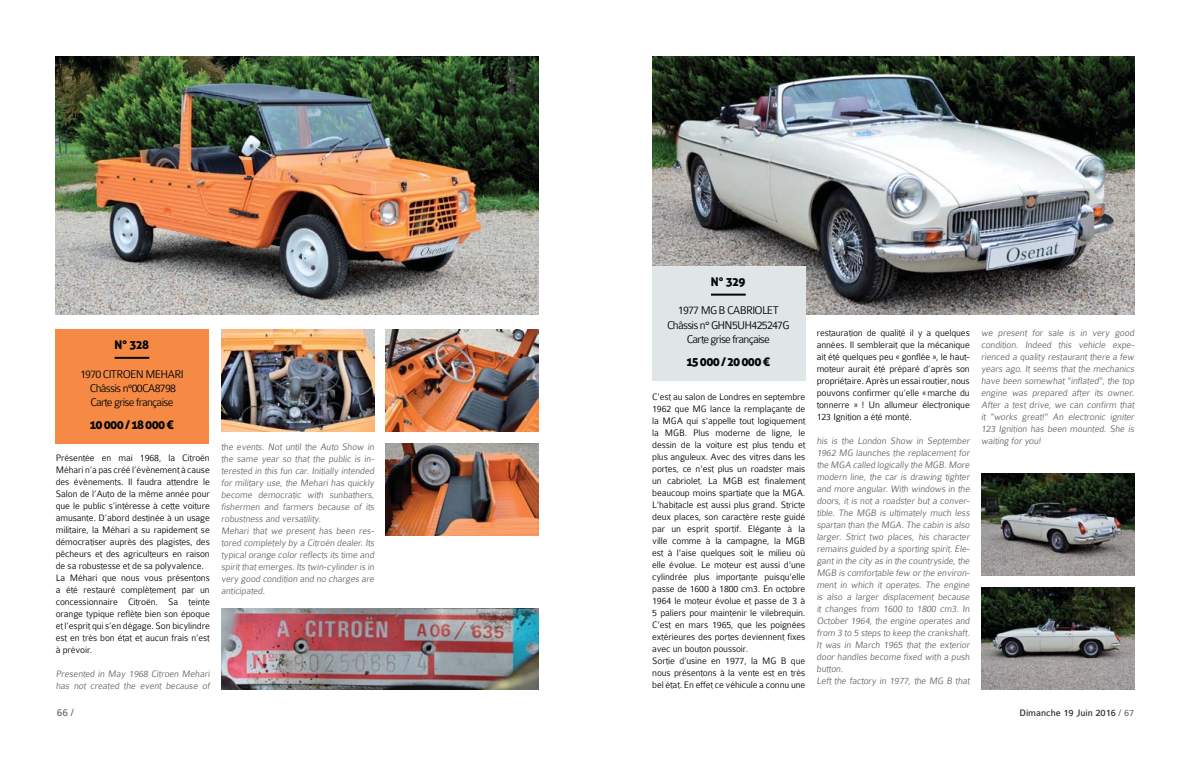
<style>
.page{position:relative;width:1191px;height:766px;background:#fff}
.page>*{position:absolute;margin:0;border:0;box-sizing:border-box;transform-origin:0 0}
.t1{font:300 12px/14.4px "Colaborate";letter-spacing:-.06em;color:#040809;text-align:center}
.t2{font:12px "Aller Display";letter-spacing:-.06em;color:#040809}
.t3{font:11px "Colaborate";color:#66696a}
.t4{font:300 10px/12px "Colaborate";letter-spacing:-.01em;color:#040809}
.t5{font:300 10px/12px "Colaborate";letter-spacing:-.01em;color:#66696a}
.t6{font:10px "Colaborate";color:#242829}
.s1{color:#66696a}
</style>
<div class="page">
<div style="left:56px;top:329px;width:153px;height:114px;background:#f68a45"></div>
<hr style="left:115px;top:357px;width:34px;height:2px;background:#040809">
<img style="left:56px;top:57px;width:483px;height:258px">
<img style="left:221px;top:329px;width:153px;height:102px">
<img style="left:221px;top:608px;width:318px;height:81px">
<img style="left:386px;top:329px;width:153px;height:102px">
<img style="left:386px;top:443px;width:153px;height:92px">
<img style="left:652px;top:57px;width:482px;height:258px">
<img style="left:981px;top:473px;width:153px;height:102px">
<img style="left:981px;top:587px;width:153px;height:102px">
<div style="left:652px;top:266px;width:153px;height:114px;background:#e0e5e8"></div>
<hr style="left:711px;top:293px;width:34px;height:2px;background:#040809">
<p class="t2" style="left:115px;top:337px;width:36px">N° 328</p>
<p class="t1" style="left:80px;top:367px;width:105px">1970 CITROEN MEHARI<br>Châssis n°00CA8798<br>Carte grise française</p>
<p class="t2" style="left:90px;top:418px;width:85px">10 000 / 18 000 €</p>
<p class="t4" style="left:56px;top:452px;width:156px">Présentée en mai 1968, la Citroën Méhari n’a pas créé l’évènement à cause des évènements. Il faudra attendre le Salon de l’Auto de la même année pour que le public s’intéresse à cette voiture amusante. D’abord destinée à un usage militaire, la Méhari a su rapidement se démocratiser auprès des plagistes, des pêcheurs et des agriculteurs en raison de sa robustesse et de sa polyvalence.<br>La Méhari que nous vous présentons a été restauré complètement par un concessionnaire Citroën. Sa teinte orange typique reflète bien son époque et l’esprit qui s’en dégage. Son bicylindre est en très bon état et aucun frais n’est à prévoir.</p>
<p class="t5" style="left:56px;top:668px;width:157px">Presented in May 1968 Citroen Mehari has not created the event because of</p>
<p class="t5" style="left:221px;top:442px;width:156px">the events. Not until the Auto Show in the same year so that the public is in&shy;terested in this fun car. Initially intended for military use, the Mehari has quickly become democratic with sunbathers, fishermen and farmers because of its robustness and versatility.<br>Mehari that we present has been res&shy;tored completely by a Citroën dealer. Its typical orange color reflects its time and spirit that emerges. Its twin-cylinder is in very good condition and no charges are anticipated.</p>
<p class="t2" style="left:711px;top:274px;width:36px">N° 329</p>
<p class="t1" style="left:667px;top:304px;width:124px">1977 MG B CABRIOLET<br>Châssis n° GHN5UH425247G<br>Carte grise française</p>
<p class="t2" style="left:686px;top:355px;width:85px">15 000 / 20 000 €</p>
<p class="t4" style="left:652px;top:391px;width:155px">C'est au salon de Londres en septembre 1962 que MG lance la remplaçante de la MGA qui s'appelle tout logiquement la MGB. Plus moderne de ligne, le dessin de la voiture est plus tendu et plus anguleux. Avec des vitres dans les portes, ce n'est plus un roadster mais un cabriolet. La MGB est finalement beaucoup moins spartiate que la MGA.<br>L'habitacle est aussi plus grand. Stricte deux places, son caractère reste guidé par un esprit sportif. Elégante à la ville comme à la campagne, la MGB est à l'aise quelques soit le milieu où elle évolue. Le moteur est aussi d'une cylindrée plus importante puisqu'elle passe de 1600 à 1800 cm3. En octobre 1964 le moteur évolue et passe de 3 à 5 paliers pour maintenir le vilebrequin.<br>C'est en mars 1965, que les poignées extérieures des portes deviennent fixes avec un bouton poussoir.<br>Sortie d’usine en 1977, la MG B que nous présentons à la vente est en très bel état. En effet ce véhicule a connu une</p>
<p class="t4" style="left:816px;top:327px;width:155px;text-align:justify">restauration de qualité il y a quelques années. Il semblerait que la mécanique ait été quelques peu « gonflée », le haut&shy;moteur aurait été préparé d’après son propriétaire. Après un essai routier, nous pouvons confirmer qu’elle « marche du tonnerre » ! Un allumeur électronique 123 Ignition a été monté.</p>
<p class="t5" style="left:816px;top:435px;width:156px">his is the London Show in September 1962 MG launches the replacement for the MGA called logically the MGB. More modern line, the car is drawing tighter and more angular. With windows in the doors, it is not a roadster but a conver&shy;tible. The MGB is ultimately much less spartan than the MGA. The cabin is also larger. Strict two places, his character remains guided by a sporting spirit. Ele&shy;gant in the city as in the countryside, the MGB is comfortable few or the environ&shy;ment in which it operates. The engine is also a larger displacement because it changes from 1600 to 1800 cm3. In October 1964, the engine operates and from 3 to 5 steps to keep the crankshaft.<br>It was in March 1965 that the exterior door handles become fixed with a push button.<br>Left the factory in 1977, the MG B that</p>
<p class="t5" style="left:981px;top:327px;width:156px;text-align:justify">we present for sale is in very good condition. Indeed this vehicle expe&shy;rienced a quality restaurant there a few years ago. It seems that the mechanics have been somewhat "inflated", the top engine was prepared after its owner.<br>After a test drive, we can confirm that it "works great!" An electronic igniter 123 Ignition has been mounted. She is waiting for you!</p>
<p class="t3" style="left:57px;top:707px;width:19px">66 /</p>
<p class="t6" style="left:1019px;top:707px;width:116px">Dimanche 19 Juin 2016 <span class="s1">/ 67</span></p>
</div>
